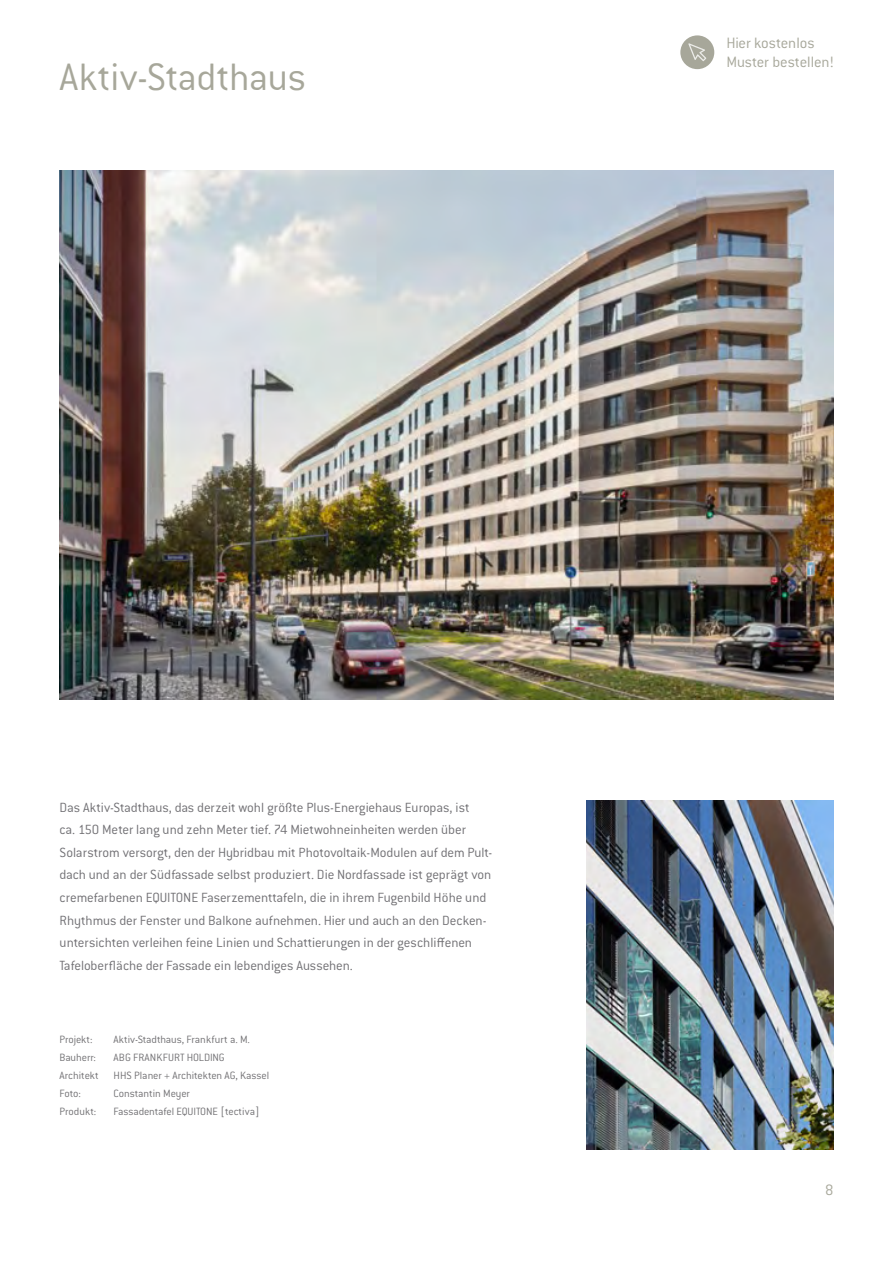
<style>
.page{position:relative;width:893px;height:1263px;background:#fff}
.page>*{position:absolute;margin:0;border:0;box-sizing:border-box;transform-origin:0 0}
.t1{font:300 42px "Conduit ITC Std";letter-spacing:-.01em;color:#a7a79a}
.t2{font:300 16.5px/19.5px "Conduit ITC Std";letter-spacing:-.01em;color:#a7a79a}
.t3{font:300 14.7px/22.5px "Conduit ITC Std";letter-spacing:-.005em;color:#717074}
.t4{font:300 11.7px "Conduit ITC Std";letter-spacing:-.005em;color:#727174}
</style>
<div class="page">
<img style="left:60px;top:170px;width:773px;height:529px">
<img style="left:587px;top:800px;width:246px;height:349px">
<div style="left:680px;top:35px;width:34px;height:34px;background:#a7a79a;border-radius:50%"></div>
<svg style="left:688px;top:43px;width:18px;height:18px"></svg>
<h1 class="t1" style="left:60px;top:52px;width:248px">Aktiv-Stadthaus</h1>
<p class="t2" style="left:726px;top:32px;width:109px">Hier kostenlos<br>Muster bestellen!</p>
<p class="t3" style="left:60px;top:795px;width:434px">Das Aktiv-Stadthaus, das derzeit wohl größte Plus-Energiehaus Europas, ist<br>ca. 150 Meter lang und zehn Meter tief. 74 Mietwohneinheiten werden über Solarstrom versorgt, den der Hybridbau mit Photovoltaik-Modulen auf dem Pult&shy;dach und an der Südfassade selbst produziert. Die Nordfassade ist geprägt von cremefarbenen EQUITONE Faserzementtafeln, die in ihrem Fugenbild Höhe und Rhythmus der Fenster und Balkone aufnehmen. Hier und auch an den Decken&shy;untersichten verleihen feine Linien und Schattierungen in der geschliffenen Tafeloberfläche der Fassade ein lebendiges Aussehen.</p>
<p class="t4" style="left:60px;top:1032px;width:34px">Projekt:</p>
<p class="t4" style="left:114px;top:1032px;width:138px">Aktiv-Stadthaus, Frankfurt a. M.</p>
<p class="t4" style="left:60px;top:1050px;width:38px">Bauherr:</p>
<p class="t4" style="left:114px;top:1050px;width:113px">ABG FRANKFURT HOLDING</p>
<p class="t4" style="left:60px;top:1068px;width:41px">Architekt</p>
<p class="t4" style="left:114px;top:1068px;width:157px">HHS Planer + Architekten AG, Kassel</p>
<p class="t4" style="left:60px;top:1086px;width:23px">Foto:</p>
<p class="t4" style="left:114px;top:1086px;width:78px">Constantin Meyer</p>
<p class="t4" style="left:60px;top:1104px;width:38px">Produkt:</p>
<p class="t4" style="left:114px;top:1104px;width:148px">Fassadentafel EQUITONE [tectiva]</p>
<p class="t2" style="left:825px;top:1180px;width:10px">8</p>
</div>
